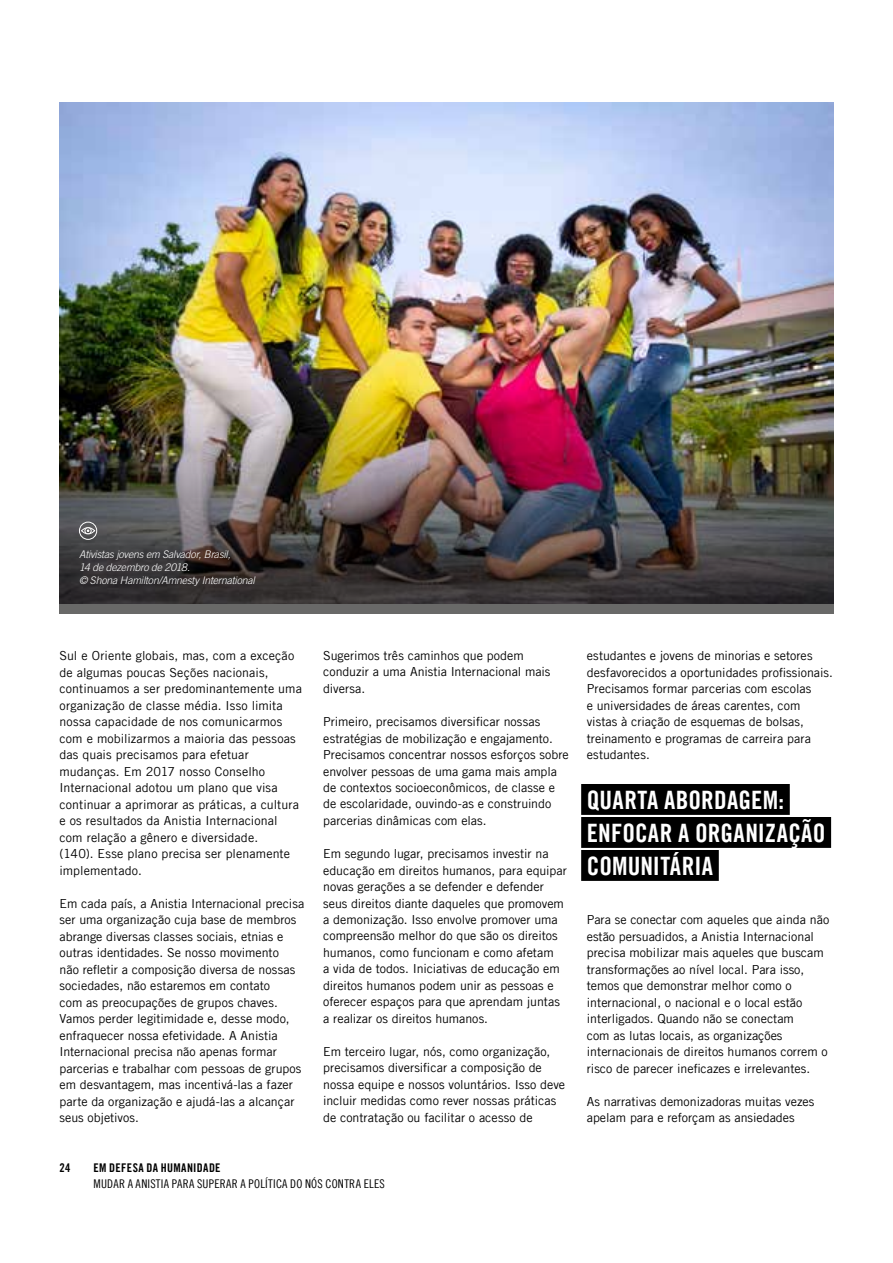
<style>
.page{position:relative;width:893px;height:1263px;background:#fff}
.page>*{position:absolute;margin:0;border:0;box-sizing:border-box;transform-origin:0 0}
.t1{font:25.35px/33px "Amnesty Trade Gothic Bd Cn 20";letter-spacing:.005em;color:#fff}
.t2{font:12.45px/16.5px "Amnesty Trade Gothic";color:#000}
.t3{font:12px "Amnesty Trade Gothic Cn 18";letter-spacing:.02em;color:#000}
.t4{font:12px "Amnesty Trade Gothic Bd Cn 20";letter-spacing:.03em;color:#000}
.t5{font:italic 300 10.5px/12.8px "Amnesty Trade Gothic";letter-spacing:-.015em;color:#fff}
</style>
<div class="page">
<div style="left:581px;top:784px;width:209px;height:31px;background:#000"></div>
<div style="left:581px;top:817px;width:250px;height:31px;background:#000"></div>
<div style="left:581px;top:850px;width:138px;height:31px;background:#000"></div>
<img style="left:60px;top:102px;width:773px;height:264px">
<img style="left:60px;top:366px;width:773px;height:247px">
<div style="left:85px;top:528px;width:7px;height:6px;border:1px solid #fff;border-radius:50%"></div>
<div style="left:81px;top:527px;width:14px;height:7px;border:1px solid #fff;border-radius:50%"></div>
<div style="left:79px;top:522px;width:18px;height:18px;border:1px solid #fff;border-radius:50%"></div>
<p class="t5" style="left:79px;top:548px;width:177px">Ativistas jovens em Salvador, Brasil,<br>14 de dezembro de 2018.<br>© Shona Hamilton/Amnesty International</p>
<p class="t2" style="left:60px;top:647px;width:244px">Sul e Oriente globais, mas, com a exceção de algumas poucas Seções nacionais, continuamos a ser predominantemente uma organização de classe média. Isso limita nossa capacidade de nos comunicarmos com e mobilizarmos a maioria das pessoas das quais precisamos para efetuar mudanças. Em 2017 nosso Conselho Internacional adotou um plano que visa continuar a aprimorar as práticas, a cultura e os resultados da Anistia Internacional com relação a gênero e diversidade.<br>(140). Esse plano precisa ser plenamente implementado.</p>
<p class="t2" style="left:60px;top:895px;width:246px">Em cada país, a Anistia Internacional precisa ser uma organização cuja base de membros abrange diversas classes sociais, etnias e outras identidades. Se nosso movimento<br>não refletir a composição diversa de nossas sociedades, não estaremos em contato<br>com as preocupações de grupos chaves.<br>Vamos perder legitimidade e, desse modo, enfraquecer nossa efetividade. A Anistia Internacional precisa não apenas formar parcerias e trabalhar com pessoas de grupos em desvantagem, mas incentivá-las a fazer parte da organização e ajudá-las a alcançar seus objetivos.</p>
<p class="t2" style="left:323px;top:647px;width:229px">Sugerimos três caminhos que podem conduzir a uma Anistia Internacional mais diversa.</p>
<p class="t2" style="left:323px;top:713px;width:247px">Primeiro, precisamos diversificar nossas estratégias de mobilização e engajamento.<br>Precisamos concentrar nossos esforços sobre envolver pessoas de uma gama mais ampla de contextos socioeconômicos, de classe e de escolaridade, ouvindo-as e construindo parcerias dinâmicas com elas.</p>
<p class="t2" style="left:323px;top:845px;width:245px">Em segundo lugar, precisamos investir na educação em direitos humanos, para equipar novas gerações a se defender e defender seus direitos diante daqueles que promovem a demonização. Isso envolve promover uma compreensão melhor do que são os direitos humanos, como funcionam e como afetam<br>a vida de todos. Iniciativas de educação em direitos humanos podem unir as pessoas e oferecer espaços para que aprendam juntas a realizar os direitos humanos.</p>
<p class="t2" style="left:323px;top:1043px;width:243px">Em terceiro lugar, nós, como organização, precisamos diversificar a composição de nossa equipe e nossos voluntários. Isso deve incluir medidas como rever nossas práticas de contratação ou facilitar o acesso de</p>
<p class="t4" style="left:60px;top:1160px;width:12px">24</p>
<p class="t4" style="left:94px;top:1160px;width:129px">EM DEFESA DA HUMANIDADE</p>
<p class="t3" style="left:94px;top:1177px;width:293px">MUDAR A ANISTIA PARA SUPERAR A POLÍTICA DO NÓS CONTRA ELES</p>
<p class="t2" style="left:587px;top:647px;width:247px">estudantes e jovens de minorias e setores desfavorecidos a oportunidades profissionais.<br>Precisamos formar parcerias com escolas<br>e universidades de áreas carentes, com vistas à criação de esquemas de bolsas, treinamento e programas de carreira para estudantes.</p>
<h1 class="t1" style="left:587px;top:783px;width:240px">QUARTA ABORDAGEM:<br>ENFOCAR A ORGANIZAÇÃO<br>COMUNITÁRIA</h1>
<p class="t2" style="left:587px;top:911px;width:244px">Para se conectar com aqueles que ainda não estão persuadidos, a Anistia Internacional precisa mobilizar mais aqueles que buscam transformações ao nível local. Para isso, temos que demonstrar melhor como o internacional, o nacional e o local estão interligados. Quando não se conectam<br>com as lutas locais, as organizações internacionais de direitos humanos correm o risco de parecer ineficazes e irrelevantes.</p>
<p class="t2" style="left:587px;top:1093px;width:229px">As narrativas demonizadoras muitas vezes apelam para e reforçam as ansiedades</p>
</div>
